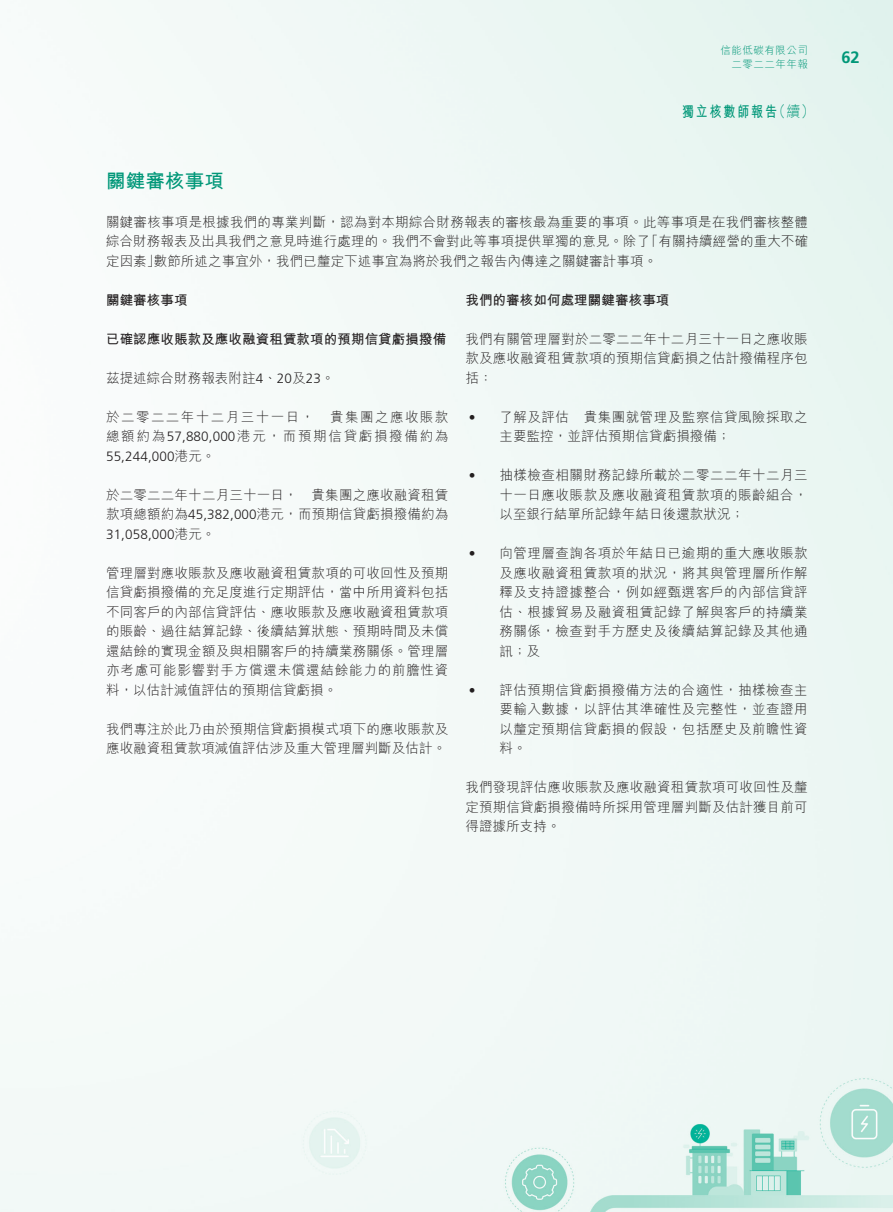
<style>
.page{position:relative;width:893px;height:1212px;background:#fff}
.page>*{position:absolute;margin:0;border:0;box-sizing:border-box;transform-origin:0 0}
.t1{font:700 19.5px "M Hei HK";letter-spacing:.01em;color:#009778}
.t2{font:700 16.5px "Frutiger LT Std";color:#009778}
.t3{font:700 15px "M Hei HK";letter-spacing:.155em;color:#009778;scale:.8 1}
.t4{font:300 15px "M Hei HK";color:#009778;scale:.94 1}
.t5{font:300 13.5px/19.5px "M Hei HK";letter-spacing:.015em;color:#231f20;text-align:justify}
.t6{font:300 13.5px/19.5px "M Hei HK";letter-spacing:.04em;color:#231f20}
.t7{font:300 13.5px/19.5px "M Hei HK";letter-spacing:.11em;color:#231f20}
.t8{font:700 13.5px "M Hei HK";letter-spacing:.01em;color:#231f20}
.t9{font:300 13.5px "Frutiger LT Std";letter-spacing:.01em;color:#231f20}
.t10{font:300 10.5px "M Hei HK";letter-spacing:.05em;color:#009778}
.s1{font-family:"Frutiger LT Std"}
.s2{font-family:"M Hei HK"}
</style>
<div class="page">
<img style="left:0;top:0;width:893px;height:1212px">
<p class="t10" style="left:720px;top:45px;width:89px">信能低碳有限公司</p>
<p class="t10" style="left:731px;top:58px;width:78px">二零二二年年報</p>
<p class="t4" style="left:772px;top:103px;width:47px">（續(</p>
<p class="t3" style="left:682px;top:100px;width:120px">獨立核數師報告</p>
<h1 class="t1" style="left:106px;top:166px;width:119px">關鍵審核事項</h1>
<p class="t5" style="left:106px;top:212px;width:704px;text-align:right">關鍵審核事項是根據我們的專業判斷，認為對本期綜合財務報表的審核最為重要的事項。此等事項是在我們審核整體「有關持續經營的重大不確</p>
<p class="t5" style="left:154px;top:231px;width:505px;text-indent:-48px">綜合財務報表及出具我們之意見時進行處理的。我們不會對此等事項提供單獨的意見。除了數節所述之事宜外，我們已釐定下述事宜為將於我們之報告內傳達之關鍵審計事項。</p>
<p class="t5" style="left:106px;top:251px;width:56px">定因素」</p>
<p class="t8" style="left:106px;top:290px;width:83px">關鍵審核事項</p>
<p class="t8" style="left:106px;top:329px;width:342px">已確認應收賬款及應收融資租賃款項的預期信貸虧損撥備</p>
<p class="t5" style="left:106px;top:368px;width:230px">茲提述綜合財務報表附註、<span class="s1">4 20</span>及<span class="s1">23</span>。</p>
<p class="t7" style="left:106px;top:407px;width:344px">於二零二二年十二月三十一日，　貴集團之應收賬款總額約為<span class="s1">57,880,000</span>港元，而預期信貸虧損撥備約為</p>
<p class="t9" style="left:106px;top:449px;width:111px">55,244,000<span class="s2">港元。</span></p>
<p class="t5" style="left:106px;top:485px;width:344px">於二零二二年十二月三十一日，　貴集團之應收融資租賃款項總額約為<span class="s1">45,382,000</span>港元，而預期信貸虧損撥備約為</p>
<p class="t9" style="left:106px;top:527px;width:111px">31,058,000<span class="s2">港元。</span></p>
<p class="t5" style="left:106px;top:563px;width:344px">管理層對應收賬款及應收融資租賃款項的可收回性及預期信貸虧損撥備的充足度進行定期評估，當中所用資料包括不同客戶的內部信貸評估、應收賬款及應收融資租賃款項的賬齡、過往結算記錄、後續結算狀態、預期時間及未償還結餘的實現金額及與相關客戶的持續業務關係。管理層亦考慮可能影響對手方償還未償還結餘能力的前膽性資料，以估計減值評估的預期信貸虧損。</p>
<p class="t5" style="left:106px;top:719px;width:344px">我們專注於此乃由於預期信貸虧損模式項下的應收賬款及應收融資租賃款項減值評估涉及重大管理層判斷及估計。</p>
<p class="t8" style="left:465px;top:290px;width:206px">我們的審核如何處理關鍵審核事項</p>
<p class="t5" style="left:465px;top:329px;width:344px">我們有關管理層對於二零二二年十二月三十一日之應收賬款及應收融資租賃款項的預期信貸虧損之估計撥備程序包括：</p>
<p class="t6" style="left:499px;top:407px;width:310px">了解及評估　貴集團就管理及監察信貸風險採取之</p>
<p class="t9" style="left:469px;top:410px;width:8px">•</p>
<p class="t9" style="left:469px;top:468px;width:8px">•</p>
<p class="t9" style="left:469px;top:546px;width:8px">•</p>
<p class="t9" style="left:469px;top:682px;width:8px">•</p>
<p class="t5" style="left:499px;top:426px;width:233px">主要監控，並評估預期信貸虧損撥備;</p>
<p class="t6" style="left:499px;top:465px;width:310px">抽樣檢查相關財務記錄所載於二零二二年十二月三</p>
<p class="t6" style="left:499px;top:485px;width:310px">十一日應收賬款及應收融資租賃款項的賬齡組合，以至銀行結單所記錄年結日後還款狀況;</p>
<p class="t6" style="left:499px;top:543px;width:310px">向管理層查詢各項於年結日已逾期的重大應收賬款</p>
<p class="t5" style="left:499px;top:563px;width:310px">及應收融資租賃款項的狀況，將其與管理層所作解釋及支持證據整合，例如經甄選客戶的內部信貸評估、根據貿易及融資租賃記錄了解與客戶的持續業務關係，檢查對手方歷史及後續結算記錄及其他通訊；及</p>
<p class="t6" style="left:499px;top:680px;width:310px">評估預期信貸虧損撥備方法的合適性，抽樣檢查主</p>
<p class="t5" style="left:499px;top:699px;width:310px">要輸入數據，以評估其準確性及完整性，並查證用以釐定預期信貸虧損的假設，包括歷史及前瞻性資料。</p>
<p class="t5" style="left:465px;top:777px;width:344px">我們發現評估應收賬款及應收融資租賃款項可收回性及釐定預期信貸虧損撥備時所採用管理層判斷及估計獲目前可得證據所支持。</p>
<p class="t2" style="left:841px;top:48px;width:20px">62</p>
</div>
